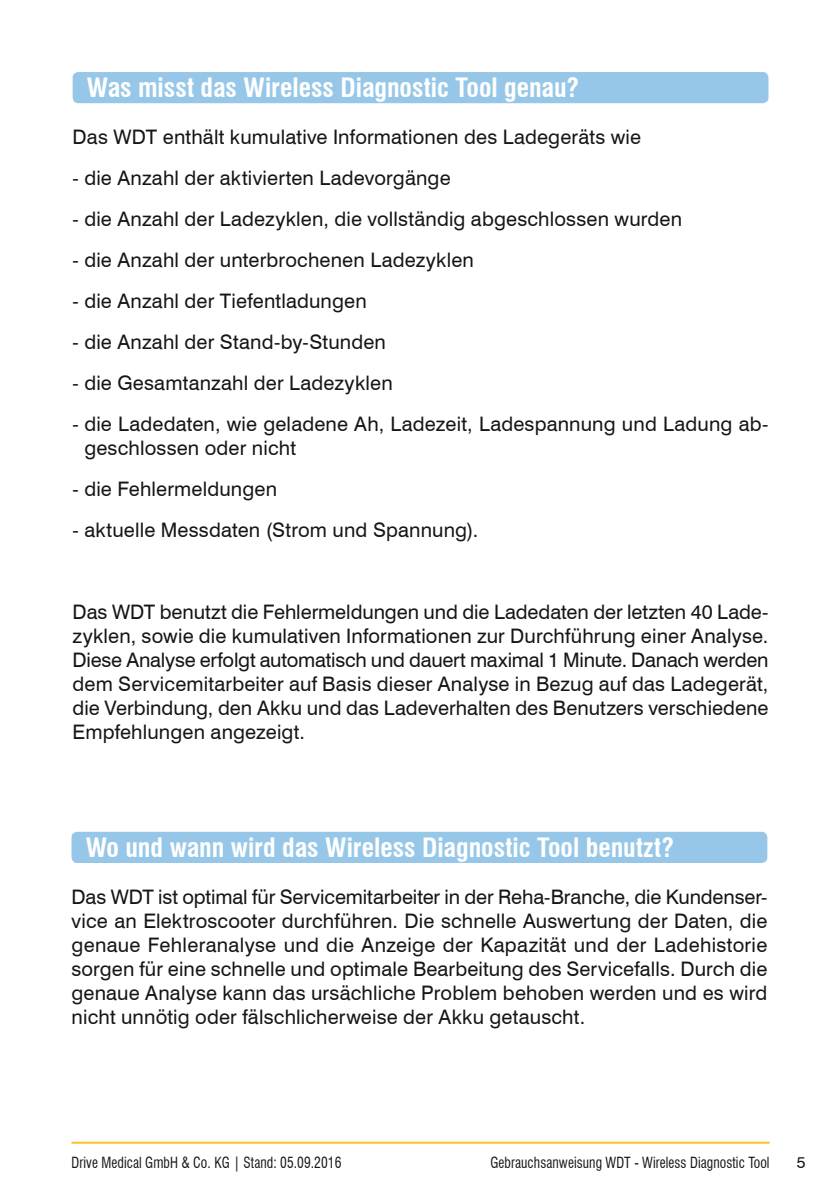
<style>
.page{position:relative;width:840px;height:1191px;background:#fff}
.page>*{position:absolute;margin:0;border:0;box-sizing:border-box;transform-origin:0 0}
.t1{font:700 condensed 26px "Swiss 721 BT";color:#fff}
.t2{font:20px/24px "Swiss 721 BT";letter-spacing:.01em;color:#151616;text-align:justify}
.t3{font:16px "Swiss 721 BT";color:#151616}
.t4{font:condensed 15px "Swiss 721 BT";letter-spacing:.005em;color:#151616;scale:.9 1}
</style>
<div class="page">
<hr style="left:71px;top:1141px;width:698px;height:2px;background:#fdbe2a">
<div style="left:73px;top:72px;width:695px;height:31px;background:#97c7e8;border-radius:6px"></div>
<div style="left:71px;top:831px;width:695px;height:32px;background:#97c7e8;border-radius:6px"></div>
<h1 class="t1" style="left:87px;top:72px;width:493px">Was misst das Wireless Diagnostic Tool genau?</h1>
<p class="t2" style="left:73px;top:125px;width:569px">Das WDT enthält kumulative Informationen des Ladegeräts wie</p>
<p class="t2" style="left:73px;top:166px;width:379px">- die Anzahl der aktivierten Ladevorgänge</p>
<p class="t2" style="left:73px;top:207px;width:610px">- die Anzahl der Ladezyklen, die vollständig abgeschlossen wurden</p>
<p class="t2" style="left:73px;top:248px;width:402px">- die Anzahl der unterbrochenen Ladezyklen</p>
<p class="t2" style="left:73px;top:289px;width:295px">- die Anzahl der Tiefentladungen</p>
<p class="t2" style="left:73px;top:330px;width:315px">- die Anzahl der Stand-by-Stunden</p>
<p class="t2" style="left:73px;top:371px;width:321px">- die Gesamtanzahl der Ladezyklen</p>
<p class="t2" style="left:84px;top:412px;width:685px;text-indent:-12px">- die Ladedaten, wie geladene Ah, Ladezeit, Ladespannung und Ladung ab&shy;geschlossen oder nicht</p>
<p class="t2" style="left:73px;top:477px;width:206px">- die Fehlermeldungen</p>
<p class="t2" style="left:73px;top:518px;width:407px">- aktuelle Messdaten (Strom und Spannung).</p>
<p class="t2" style="left:73px;top:600px;width:697px">Das WDT benutzt die Fehlermeldungen und die Ladedaten der letzten 40 Lade&shy;zyklen, sowie die kumulativen Informationen zur Durchführung einer Analyse.<br>Diese Analyse erfolgt automatisch und dauert maximal 1 Minute. Danach werden dem Servicemitarbeiter auf Basis dieser Analyse in Bezug auf das Ladegerät, die Verbindung, den Akku und das Ladeverhalten des Benutzers verschiedene Empfehlungen angezeigt.</p>
<h1 class="t1" style="left:86px;top:831px;width:589px">Wo und wann wird das Wireless Diagnostic Tool benutzt?</h1>
<p class="t2" style="left:71px;top:884px;width:697px">Das WDT ist optimal für Servicemitarbeiter in der Reha-Branche, die Kundenser&shy;vice an Elektroscooter durchführen. Die schnelle Auswertung der Daten, die genaue Fehleranalyse und die Anzeige der Kapazität und der Ladehistorie sorgen für eine schnelle und optimale Bearbeitung des Servicefalls. Durch die genaue Analyse kann das ursächliche Problem behoben werden und es wird nicht unnötig oder fälschlicherweise der Akku getauscht.</p>
<p class="t4" style="left:71px;top:1153px;width:301px">Drive Medical GmbH &amp; Co. KG | Stand: 05.09.2016</p>
<p class="t4" style="left:490px;top:1153px;width:311px">Gebrauchsanweisung WDT - Wireless Diagnostic Tool</p>
<p class="t3" style="left:796px;top:1152px;width:10px">5</p>
</div>
